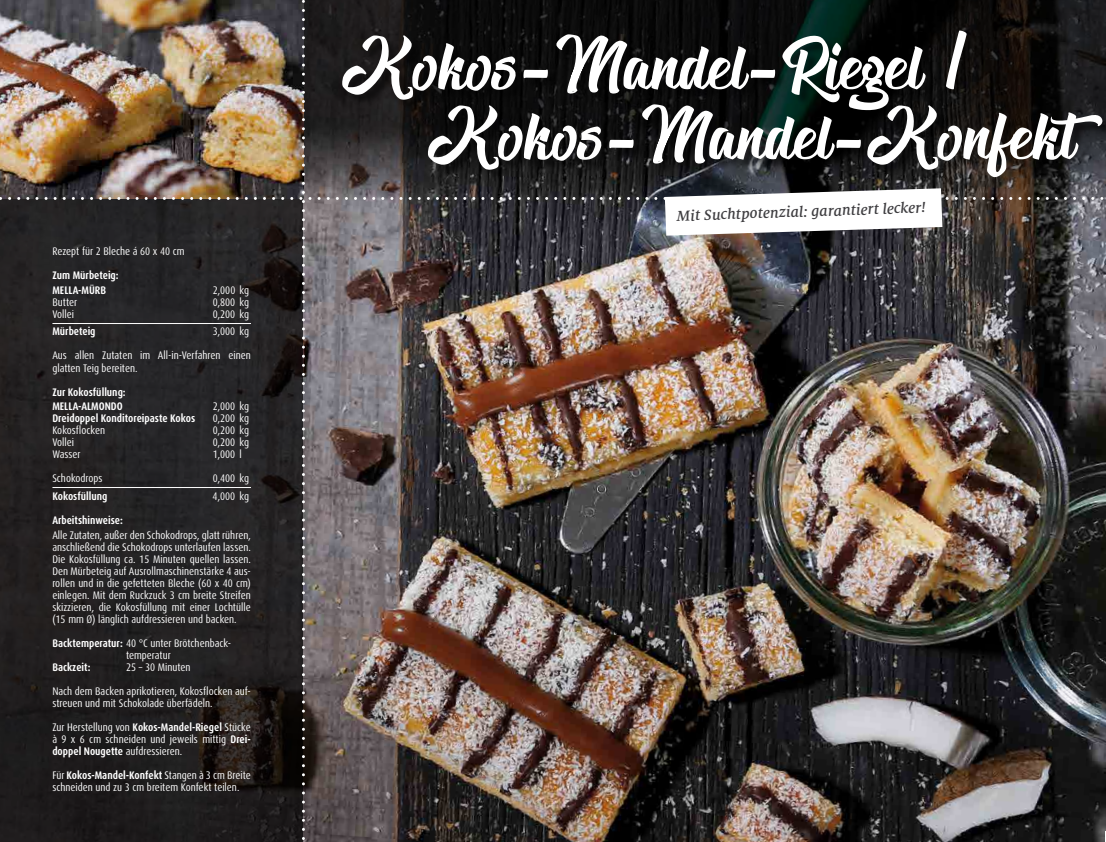
<style>
.page{position:relative;width:1106px;height:842px;background:#fff}
.page>*{position:absolute;margin:0;border:0;box-sizing:border-box;transform-origin:0 0}
.t1{font:70px/70px "The Blacklist";color:#fff}
.t2{font:italic 500 16px "Milo Serif Pro";color:#3e3d40}
.t3{font:condensed 11px/12px "Dax Pro";color:#fff}
.t4{font:700 condensed 11px/14.8px "Dax Pro";color:#fff}
.s1{font-weight:700}
</style>
<div class="page">
<img style="left:0;top:0;width:1106px;height:842px">
<p class="t3" style="left:52px;top:245px;width:134px">Rezept für 2 Bleche á 60 x 40 cm</p>
<p class="t4" style="left:52px;top:268px;width:68px">Zum Mürbeteig:<br>MELLA-MÜRB</p>
<p class="t3" style="left:213px;top:284px;width:38px">2,000 kg</p>
<p class="t3" style="left:52px;top:296px;width:26px">Butter</p>
<p class="t3" style="left:213px;top:296px;width:38px">0,800 kg</p>
<p class="t3" style="left:52px;top:308px;width:23px">Vollei</p>
<p class="t3" style="left:213px;top:308px;width:38px">0,200 kg</p>
<p class="t4" style="left:52px;top:324px;width:45px">Mürbeteig</p>
<p class="t3" style="left:52px;top:320px;width:200px;line-height:24px;text-align:right">3,000 kg<br>Aus allen Zutaten im All-in-Verfahren einen</p>
<p class="t3" style="left:52px;top:362px;width:87px">glatten Teig bereiten.</p>
<p class="t4" style="left:52px;top:384px;width:75px">Zur Kokosfüllung:<br>MELLA-ALMONDO</p>
<p class="t3" style="left:213px;top:401px;width:38px">2,000 kg</p>
<p class="t4" style="left:52px;top:411px;width:144px">Dreidoppel Konditoreipaste Kokos</p>
<p class="t3" style="left:213px;top:413px;width:38px">0,200 kg</p>
<p class="t3" style="left:52px;top:425px;width:54px">Kokosflocken</p>
<p class="t3" style="left:213px;top:425px;width:38px">0,200 kg</p>
<p class="t3" style="left:52px;top:437px;width:23px">Vollei</p>
<p class="t3" style="left:213px;top:437px;width:38px">0,200 kg</p>
<p class="t3" style="left:52px;top:449px;width:30px">Wasser</p>
<p class="t3" style="left:213px;top:449px;width:31px">1,000 l</p>
<p class="t3" style="left:52px;top:473px;width:52px">Schokodrops</p>
<p class="t3" style="left:213px;top:473px;width:38px">0,400 kg</p>
<p class="t4" style="left:52px;top:489px;width:57px">Kokosfüllung</p>
<p class="t3" style="left:213px;top:490px;width:38px">4,000 kg</p>
<p class="t4" style="left:52px;top:513px;width:72px">Arbeitshinweise:</p>
<p class="t3" style="left:52px;top:529px;width:200px;text-align:justify">Alle Zutaten, außer den Schokodrops, glatt rühren, anschließend die Schokodrops unterlaufen lassen.<br>Die Kokosfüllung ca. 15 Minuten quellen lassen.<br>Den Mürbeteig auf Ausrollmaschinenstärke 4 aus&shy;rollen und in die gefetteten Bleche (60 x 40 cm) einlegen. Mit dem Ruckzuck 3 cm breite Streifen skizzieren, die Kokosfüllung mit einer Lochtülle (15 mm Ø) länglich aufdressieren und backen.</p>
<p class="t3" style="left:126px;top:637px;width:106px;text-indent:-74px"><span class="s1">Backtemperatur:</span> 40 °C unter Brötchenback&shy;temperatur</p>
<p class="t4" style="left:52px;top:660px;width:40px">Backzeit:</p>
<p class="t3" style="left:52px;top:655px;width:200px;line-height:24px;text-indent:74px">25 – 30 Minuten<br>Nach dem Backen aprikotieren, Kokosflocken auf-</p>
<p class="t3" style="left:52px;top:691px;width:200px;line-height:24px">streuen und mit Schokolade überfädeln.<br>Zur Herstellung von <span class="s1">Kokos-Mandel-Riegel</span> Stücke</p>
<p class="t3" style="left:52px;top:733px;width:200px">à 9 x 6 cm schneiden und jeweils mittig <span class="s1">Drei&shy;doppel Nougette</span> aufdressieren.</p>
<p class="t3" style="left:52px;top:769px;width:200px">Für <span class="s1">Kokos-Mandel-Konfekt</span> Stangen à 3 cm Breite schneiden und zu 3 cm breitem Konfekt teilen.</p>
<h1 class="t1" style="left:426px;top:35px;width:689px;text-indent:-86px">Kokos-Mandel-Riegel /<br>Kokos-Mandel-Konfekt</h1>
<h2 class="t2" style="left:676px;top:207px;width:251px;rotate:-2deg">Mit Suchtpotenzial: garantiert lecker!</h2>
</div>
